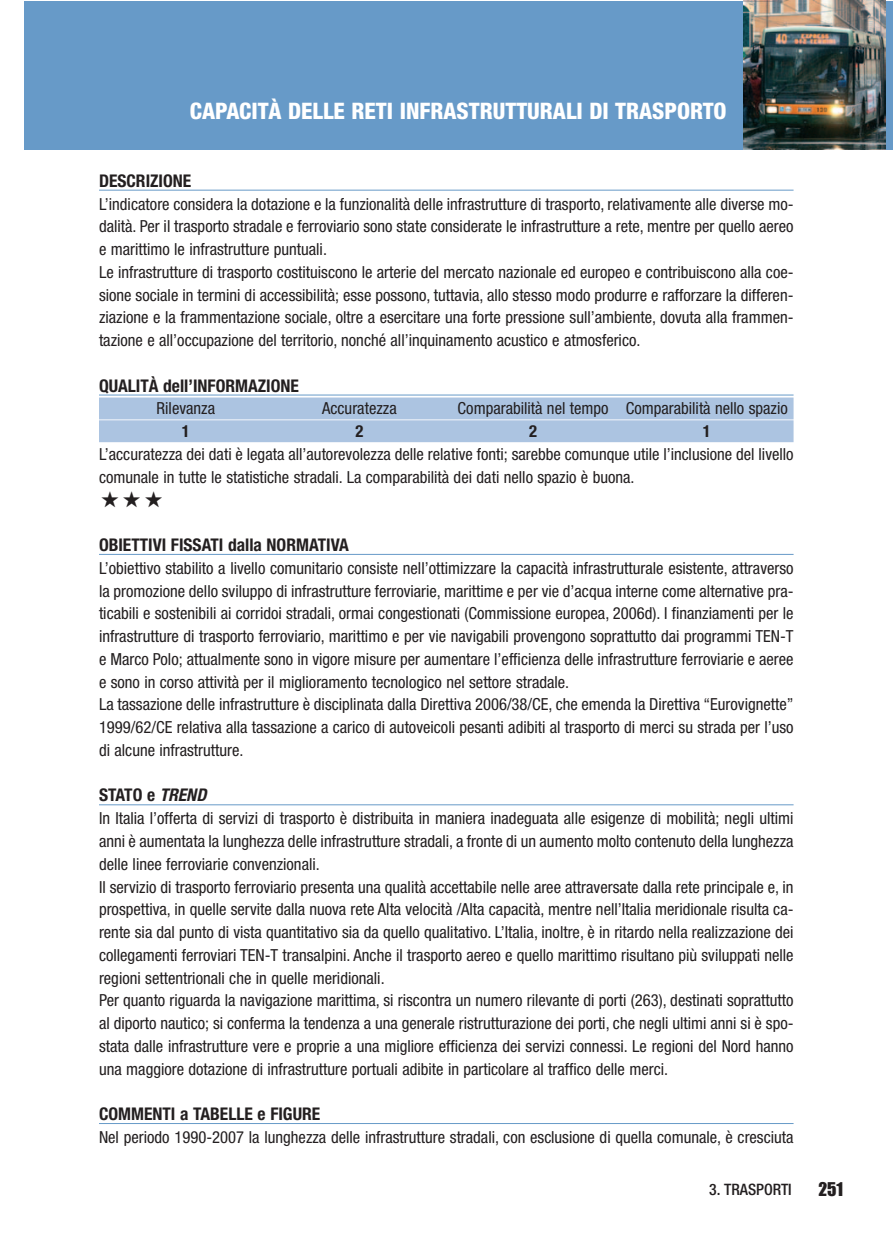
<style>
.page{position:relative;width:893px;height:1241px;background:#fff}
.page>*{position:absolute;margin:0;border:0;box-sizing:border-box;transform-origin:0 0}
.t1{font:800 condensed 22.75px "Helvetica Neue";color:#fff}
.t2{font:700 condensed 17.5px "Helvetica Neue";color:#231f20}
.t3{font:17.5px "Impact";color:#231f20}
.t4{font:condensed 16.62px/22.8px "Helvetica Neue";color:#231f20}
.t5{font:700 condensed 16.62px "Helvetica Neue";color:#231f20}
.t6{font:500 condensed 15.75px "Helvetica Neue";color:#231f20}
.s1{font-style:italic}
</style>
<div class="page">
<hr style="left:99px;top:190px;width:694px;height:1px;background:#679ac8">
<hr style="left:99px;top:394px;width:694px;height:1px;background:#679ac8">
<div style="left:99px;top:397px;width:694px;height:22px;background:#acc4e1"></div>
<div style="left:99px;top:420px;width:694px;height:22px;background:#acc4e1"></div>
<hr style="left:99px;top:554px;width:694px;height:1px;background:#679ac8">
<hr style="left:99px;top:804px;width:694px;height:1px;background:#679ac8">
<hr style="left:99px;top:1122px;width:694px;height:1px;background:#679ac8">
<div style="left:25px;top:1px;width:868px;height:148px;background:#679ac8"></div>
<img style="left:744px;top:1px;width:141px;height:148px">
<h1 class="t1" style="left:190px;top:102px;width:538px">CAPACITÀ DELLE RETI INFRASTRUTTURALI DI TRASPORTO</h1>
<p class="t2" style="left:99px;top:174px;width:94px">DESCRIZIONE</p>
<p class="t4" style="left:99px;top:194px;width:696px">L’indicatore considera la dotazione e la funzionalità delle infrastrutture di trasporto, relativamente alle diverse mo&shy;dalità. Per il trasporto stradale e ferroviario sono state considerate le infrastrutture a rete, mentre per quello aereo e marittimo le infrastrutture puntuali.<br>Le infrastrutture di trasporto costituiscono le arterie del mercato nazionale ed europeo e contribuiscono alla coe&shy;sione sociale in termini di accessibilità; esse possono, tuttavia, allo stesso modo produrre e rafforzare la differen&shy;ziazione e la frammentazione sociale, oltre a esercitare una forte pressione sull’ambiente, dovuta alla frammen&shy;tazione e all’occupazione del territorio, nonché all’inquinamento acustico e atmosferico.</p>
<p class="t2" style="left:99px;top:379px;width:201px">QUALITÀ dell’INFORMAZIONE</p>
<p class="t4" style="left:157px;top:398px;width:60px">Rilevanza</p>
<p class="t4" style="left:322px;top:398px;width:76px">Accuratezza</p>
<p class="t4" style="left:458px;top:398px;width:332px">Comparabilità nel tempo Comparabilità nello spazio</p>
<p class="t5" style="left:182px;top:425px;width:9px">1</p>
<p class="t5" style="left:355px;top:425px;width:9px">2</p>
<p class="t5" style="left:529px;top:425px;width:9px">2</p>
<p class="t5" style="left:703px;top:425px;width:9px">1</p>
<p class="t4" style="left:99px;top:444px;width:696px">L’accuratezza dei dati è legata all’autorevolezza delle relative fonti; sarebbe comunque utile l’inclusione del livello comunale in tutte le statistiche stradali. La comparabilità dei dati nello spazio è buona.</p>
<p class="t2" style="left:99px;top:538px;width:251px">OBIETTIVI FISSATI dalla NORMATIVA</p>
<p class="t4" style="left:99px;top:558px;width:696px">L’obiettivo stabilito a livello comunitario consiste nell’ottimizzare la capacità infrastrutturale esistente, attraverso la promozione dello sviluppo di infrastrutture ferroviarie, marittime e per vie d’acqua interne come alternative pra&shy;ticabili e sostenibili ai corridoi stradali, ormai congestionati (Commissione europea, 2006d). I finanziamenti per le infrastrutture di trasporto ferroviario, marittimo e per vie navigabili provengono soprattutto dai programmi TEN-T e Marco Polo; attualmente sono in vigore misure per aumentare l’efficienza delle infrastrutture ferroviarie e aeree e sono in corso attività per il miglioramento tecnologico nel settore stradale.<br>La tassazione delle infrastrutture è disciplinata dalla Direttiva 2006/38/CE, che emenda la Direttiva “Eurovignette” 1999/62/CE relativa alla tassazione a carico di autoveicoli pesanti adibiti al trasporto di merci su strada per l’uso di alcune infrastrutture.</p>
<p class="t2" style="left:99px;top:788px;width:112px">STATO e <span class="s1">TREND</span></p>
<p class="t4" style="left:99px;top:808px;width:696px">In Italia l’offerta di servizi di trasporto è distribuita in maniera inadeguata alle esigenze di mobilità; negli ultimi anni è aumentata la lunghezza delle infrastrutture stradali, a fronte di un aumento molto contenuto della lunghezza delle linee ferroviarie convenzionali.<br>Il servizio di trasporto ferroviario presenta una qualità accettabile nelle aree attraversate dalla rete principale e, in prospettiva, in quelle servite dalla nuova rete Alta velocità /Alta capacità, mentre nell’Italia meridionale risulta ca&shy;rente sia dal punto di vista quantitativo sia da quello qualitativo. L’Italia, inoltre, è in ritardo nella realizzazione dei collegamenti ferroviari TEN-T transalpini. Anche il trasporto aereo e quello marittimo risultano più sviluppati nelle regioni settentrionali che in quelle meridionali.<br>Per quanto riguarda la navigazione marittima, si riscontra un numero rilevante di porti (263), destinati soprattutto al diporto nautico; si conferma la tendenza a una generale ristrutturazione dei porti, che negli ultimi anni si è spo&shy;stata dalle infrastrutture vere e proprie a una migliore efficienza dei servizi connessi. Le regioni del Nord hanno una maggiore dotazione di infrastrutture portuali adibite in particolare al traffico delle merci.</p>
<p class="t2" style="left:99px;top:1107px;width:223px">COMMENTI a TABELLE e FIGURE</p>
<p class="t4" style="left:99px;top:1126px;width:696px">Nel periodo 1990-2007 la lunghezza delle infrastrutture stradali, con esclusione di quella comunale, è cresciuta</p>
<p class="t6" style="left:709px;top:1183px;width:84px">3. TRASPORTI</p>
<p class="t3" style="left:818px;top:1183px;width:26px">251</p>
</div>
